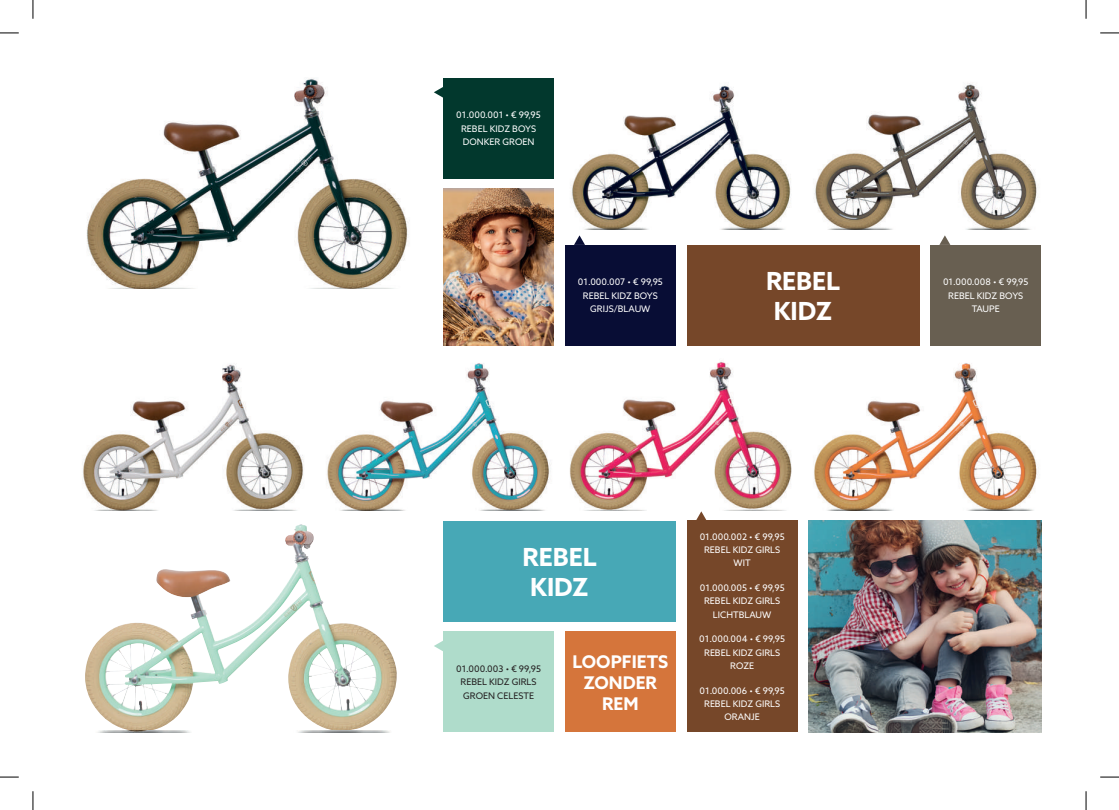
<style>
.page{position:relative;width:1119px;height:810px;background:#fff}
.page>*{position:absolute;margin:0;border:0;box-sizing:border-box;transform-origin:0 0}
.t1{font:700 25px/30px "Azo Sans";color:#fff;text-align:center}
.t2{font:700 17.5px/21px "Azo Sans";color:#fff;text-align:center}
.t3{font:9px/13.2px "Azo Sans";color:#fff;text-align:center}
.t4{font:9px/13.2px "Azo Sans";color:#231f20;text-align:center}
</style>
<div class="page">
<img style="left:443px;top:189px;width:110px;height:156px">
<img style="left:808px;top:521px;width:232px;height:211px">
<div style="left:443px;top:521px;width:232px;height:100px;background:#47a8b6"></div>
<div style="left:686px;top:521px;width:111px;height:211px;background:#764729"></div>
<div style="left:565px;top:632px;width:110px;height:100px;background:#d5753b"></div>
<div style="left:443px;top:78px;width:110px;height:100px;background:#02382d"></div>
<div style="left:443px;top:632px;width:110px;height:100px;background:#afdccb"></div>
<svg style="left:434px;top:87px;width:9px;height:11px"></svg>
<img style="left:85px;top:525px;width:312px;height:208px">
<img style="left:814px;top:83px;width:224px;height:146px">
<img style="left:571px;top:85px;width:220px;height:144px">
<img style="left:814px;top:363px;width:224px;height:147px">
<img style="left:569px;top:362px;width:223px;height:148px">
<img style="left:326px;top:363px;width:225px;height:147px">
<img style="left:83px;top:364px;width:221px;height:146px">
<img style="left:86px;top:78px;width:323px;height:211px">
<img style="left:85px;top:731px;width:312px;height:1px">
<div style="left:565px;top:245px;width:110px;height:100px;background:#080d35"></div>
<div style="left:686px;top:245px;width:233px;height:100px;background:#764729"></div>
<div style="left:930px;top:245px;width:110px;height:100px;background:#685f51"></div>
<svg style="left:695px;top:511px;width:11px;height:10px"></svg>
<svg style="left:434px;top:641px;width:9px;height:10px"></svg>
<svg style="left:574px;top:235px;width:11px;height:10px"></svg>
<svg style="left:939px;top:235px;width:11px;height:10px"></svg>
<svg style="left:0;top:32px;width:19px;height:2px"></svg>
<svg style="left:1100px;top:32px;width:18px;height:2px"></svg>
<svg style="left:0;top:776px;width:19px;height:2px"></svg>
<svg style="left:1100px;top:776px;width:18px;height:2px"></svg>
<svg style="left:32px;top:0;width:2px;height:19px"></svg>
<svg style="left:32px;top:791px;width:2px;height:19px"></svg>
<svg style="left:1085px;top:0;width:1px;height:19px"></svg>
<svg style="left:1085px;top:791px;width:1px;height:19px"></svg>
<p class="t3" style="left:456px;top:108px;width:86px">01.000.001 • € 99,95<br>REBEL KIDZ BOYS<br>DONKER GROEN</p>
<h1 class="t1" style="left:765px;top:266px;width:76px">REBEL<br>KIDZ</h1>
<p class="t3" style="left:577px;top:275px;width:86px">01.000.007 • € 99,95<br>REBEL KIDZ BOYS<br>GRIJS/BLAUW</p>
<p class="t3" style="left:942px;top:275px;width:87px">01.000.008 • € 99,95<br>REBEL KIDZ BOYS<br>TAUPE</p>
<h1 class="t1" style="left:522px;top:542px;width:76px">REBEL<br>KIDZ</h1>
<p class="t4" style="left:456px;top:662px;width:86px">01.000.003 • € 99,95<br>REBEL KIDZ GIRLS<br>GROEN CELESTE</p>
<h2 class="t2" style="left:572px;top:651px;width:97px">LOOPFIETS<br>ZONDER<br>REM</h2>
<p class="t3" style="left:699px;top:530px;width:86px">01.000.002 • € 99,95<br>REBEL KIDZ GIRLS<br>WIT</p>
<p class="t3" style="left:699px;top:581px;width:86px">01.000.005 • € 99,95<br>REBEL KIDZ GIRLS<br>LICHTBLAUW</p>
<p class="t3" style="left:699px;top:632px;width:87px">01.000.004 • € 99,95<br>REBEL KIDZ GIRLS<br>ROZE</p>
<p class="t3" style="left:699px;top:684px;width:87px">01.000.006 • € 99,95<br>REBEL KIDZ GIRLS<br>ORANJE</p>
</div>
